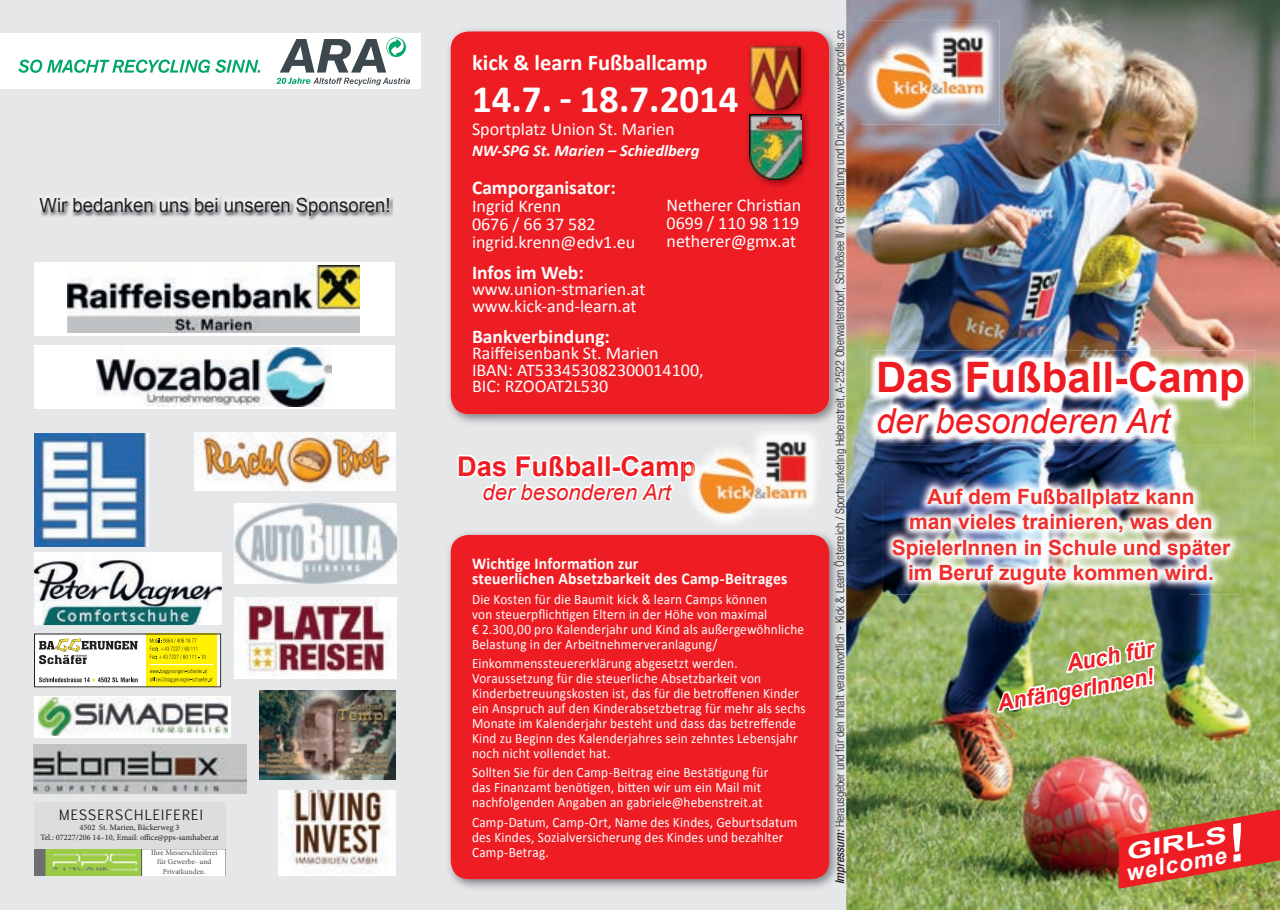
<style>
.page{position:relative;width:1280px;height:910px;background:#e6e7e9}
.page>*{position:absolute;margin:0;border:0;box-sizing:border-box;transform-origin:0 0}
.t1{font:700 42px "Arial";color:#ee1d23}
.t2{font:700 39px "Calibri";color:#fff}
.t3{font:italic 34.5px "Arial";color:#ee1d23}
.t4{font:700 27.15px "Arial";color:#ee1d23}
.t5{font:italic 700 22.5px/27px "Arial";color:#ee1d23;text-align:right;scale:.95 1}
.t6{font:700 22.5px "Calibri";color:#fff}
.t7{font:italic 700 22.5px/21px "Arial";color:#fff;scale:1.47 1}
.t8{font:italic 22.05px "Arial";color:#ee1d23}
.t9{font:700 21px/25.2px "Arial";color:#ee2f2c;text-align:center}
.t10{font:700 19.5px "Calibri";color:#fff}
.t11{font:19.5px "Arial";color:#231f20;scale:.95 1}
.t12{font:18px/18px "Calibri";color:#fff}
.t13{font:700 16.5px/15px "Calibri";letter-spacing:.01em;color:#fff;scale:.95 1}
.t14{font:italic 700 16.5px "Calibri";color:#fff}
.t15{font:14.25px/15px "Calibri";letter-spacing:.015em;color:#fff;scale:.93 1}
.t16{font:13.65px "Euphemia CAS";letter-spacing:.08em;color:#231f20}
.t17{font:300 condensed 12px "Helvetica Neue LT Std";color:#231f20}
.t18{font:8.4px/10.1px "Minion Pro";color:#231f20;text-align:center}
.t19{font:7.65px/9.1px "Minion Pro";color:#4b4c4d;text-align:center}
.s1{font-weight:500;font-style:italic}
</style>
<div class="page">
<img style="left:448px;top:30px;width:390px;height:45px">
<img style="left:448px;top:75px;width:46px;height:348px">
<img style="left:792px;top:75px;width:46px;height:348px">
<div style="left:451px;top:31px;width:378px;height:383px;background:#ee1d23;border-radius:18px"></div>
<svg style="left:458px;top:454px;width:225px;height:48px"></svg>
<img style="left:691px;top:432px;width:125px;height:91px">
<img style="left:683px;top:463px;width:14px;height:20px">
<img style="left:691px;top:456px;width:4px;height:4px">
<img style="left:683px;top:460px;width:12px;height:21px">
<img style="left:698px;top:439px;width:110px;height:75px">
<img style="left:846px;top:0;width:434px;height:910px">
<img style="left:861px;top:21px;width:138px;height:104px">
<img style="left:876px;top:35px;width:109px;height:75px">
<img style="left:867px;top:350px;width:387px;height:95px">
<img style="left:869px;top:353px;width:382px;height:98px">
<img style="left:884px;top:475px;width:355px;height:114px">
<img style="left:883px;top:479px;width:51px;height:115px">
<img style="left:1189px;top:479px;width:51px;height:115px">
<img style="left:933px;top:589px;width:256px;height:5px">
<svg style="left:994px;top:637px;width:165px;height:79px;background:#acbe8c"></svg>
<img style="left:448px;top:532px;width:390px;height:356px">
<div style="left:451px;top:535px;width:378px;height:344px;background:#ee1d23;border-radius:18px"></div>
<img style="left:41px;top:198px;width:352px;height:21px">
<div style="left:0;top:34px;width:421px;height:55px;background:#fff"></div>
<svg style="left:18px;top:60px;width:242px;height:13px"></svg>
<svg style="left:276px;top:37px;width:134px;height:48px"></svg>
<img style="left:749px;top:45px;width:57px;height:63px">
<img style="left:750px;top:46px;width:50px;height:64px">
<img style="left:747px;top:110px;width:62px;height:77px">
<img style="left:749px;top:115px;width:52px;height:65px">
<div style="left:34px;top:696px;width:197px;height:41px;background:#fff"></div>
<img style="left:38px;top:697px;width:190px;height:39px">
<svg style="left:36px;top:636px;width:183px;height:49px;background:#e2dd86"></svg>
<img style="left:235px;top:504px;width:161px;height:79px">
<img style="left:235px;top:598px;width:161px;height:81px">
<img style="left:34px;top:849px;width:107px;height:27px">
<div style="left:142px;top:849px;width:83px;height:27px;background:#fff"></div>
<div style="left:34px;top:802px;width:191px;height:46px;background:#dcdddf"></div>
<div style="left:34px;top:262px;width:361px;height:73px;background:#fff"></div>
<img style="left:68px;top:265px;width:292px;height:67px">
<img style="left:195px;top:433px;width:200px;height:57px">
<img style="left:34px;top:745px;width:212px;height:48px">
<div style="left:34px;top:345px;width:361px;height:64px;background:#fff"></div>
<img style="left:96px;top:348px;width:236px;height:58px">
<img style="left:34px;top:434px;width:114px;height:112px">
<img style="left:259px;top:691px;width:136px;height:88px">
<img style="left:279px;top:791px;width:116px;height:85px">
<img style="left:34px;top:552px;width:187px;height:73px">
<svg style="left:1119px;top:810px;width:161px;height:79px;background:#d04a35"></svg>
<h3 class="t11" style="left:40px;top:193px;width:371px">Wir bedanken uns bei unseren Sponsoren!</h3>
<p class="t16" style="left:59px;top:805px;width:145px">MESSERSCHLEIFEREI</p>
<p class="t18" style="left:40px;top:823px;width:180px">4502 St. Marien, Bäckerweg 3<br>Tel.: 07227/206 14–10, Email: office@pps-samhaber.at</p>
<p class="t19" style="left:151px;top:848px;width:68px">Ihre Messerschleiferei für Gewerbe- und</p>
<p class="t19" style="left:163px;top:867px;width:44px">Privatkunden.</p>
<h3 class="t6" style="left:472px;top:48px;width:237px">kick &amp; learn Fußballcamp</h3>
<h2 class="t2" style="left:472px;top:74px;width:268px">14.7. – 18.7.2014</h2>
<p class="t12" style="left:472px;top:120px;width:204px">Sportplatz Union St. Marien</p>
<p class="t14" style="left:472px;top:140px;width:229px">NW-SPG St. Marien – Schiedlberg</p>
<h3 class="t10" style="left:472px;top:175px;width:145px">Camporganisator:</h3>
<p class="t12" style="left:472px;top:197px;width:165px">Ingrid Krenn<br>0676 / 66 37 582 ingrid.krenn@edv1.eu</p>
<h3 class="t10" style="left:472px;top:260px;width:113px">Infos im Web:</h3>
<p class="t12" style="left:472px;top:281px;width:175px;line-height:16.5px">www.union-stmarien.at www.kick-and-learn.at</p>
<h3 class="t10" style="left:472px;top:324px;width:139px">Bankverbindung:</h3>
<p class="t12" style="left:472px;top:345px;width:233px;line-height:16.5px">Raiffeisenbank St. Marien<br>IBAN: AT533453082300014100,<br>BIC: RZOOAT2L530</p>
<p class="t12" style="left:667px;top:197px;width:136px;text-align:justify">Netherer Christian 0699 / 110 98 119 netherer@gmx.at</p>
<h3 class="t4" style="left:457px;top:448px;width:240px">Das Fußball-Camp</h3>
<h3 class="t8" style="left:482px;top:477px;width:190px">der besonderen Art</h3>
<p class="t13" style="left:472px;top:556px;width:334px">Wichtige Information zur<br>steuerlichen Absetzbarkeit des Camp-Beitrages</p>
<p class="t15" style="left:472px;top:591px;width:359px">Die Kosten für die Baumit kick &amp; learn Camps können<br>von steuerpflichtigen Eltern in der Höhe von maximal<br>€ 2.300,00 pro Kalenderjahr und Kind als außergewöhnliche Belastung in der Arbeitnehmerveranlagung/</p>
<p class="t15" style="left:472px;top:656px;width:360px">Einkommenssteuererklärung abgesetzt werden.<br>Voraussetzung für die steuerliche Absetzbarkeit von Kinderbetreuungskosten ist, das für die betroffenen Kinder ein Anspruch auf den Kinderabsetzbetrag für mehr als sechs Monate im Kalenderjahr besteht und dass das betreffende Kind zu Beginn des Kalenderjahres sein zehntes Lebensjahr noch nicht vollendet hat.</p>
<p class="t15" style="left:472px;top:765px;width:320px">Sollten Sie für den Camp-Beitrag eine Bestätigung für das Finanzamt benötigen, bitten wir um ein Mail mit nachfolgenden Angaben an gabriele@hebenstreit.at</p>
<p class="t15" style="left:472px;top:814px;width:351px">Camp-Datum, Camp-Ort, Name des Kindes, Geburtsdatum des Kindes, Sozialversicherung des Kindes und bezahlter<br>Camp-Betrag.</p>
<p class="t17" style="left:833px;top:884px;width:856px;rotate:-90deg"><span class="s1">Impressum:</span> Herausgeber und für den Inhalt verantwortlich - Kick &amp; Learn Österreich / Sportmarketing Hebenstreit, A-2522 Oberwaltersdorf, Schloßsee II/16; Gestaltung und Druck: www.werbeprofis.cc</p>
<h1 class="t1" style="left:876px;top:349px;width:370px">Das Fußball-Camp</h1>
<h3 class="t3" style="left:876px;top:399px;width:296px">der besonderen Art</h3>
<h3 class="t9" style="left:892px;top:485px;width:340px">Auf dem Fußballplatz kann<br>man vieles trainieren, was den<br>SpielerInnen in Schule und später im Beruf zugute kommen wird.</h3>
<h3 class="t5" style="left:991px;top:664px;width:173px;rotate:-10deg">Auch für<br>AnfängerInnen!</h3>
<h3 class="t7" style="left:1120px;top:843px;width:73px;rotate:-10deg">GIRLS welcome</h3>
</div>
